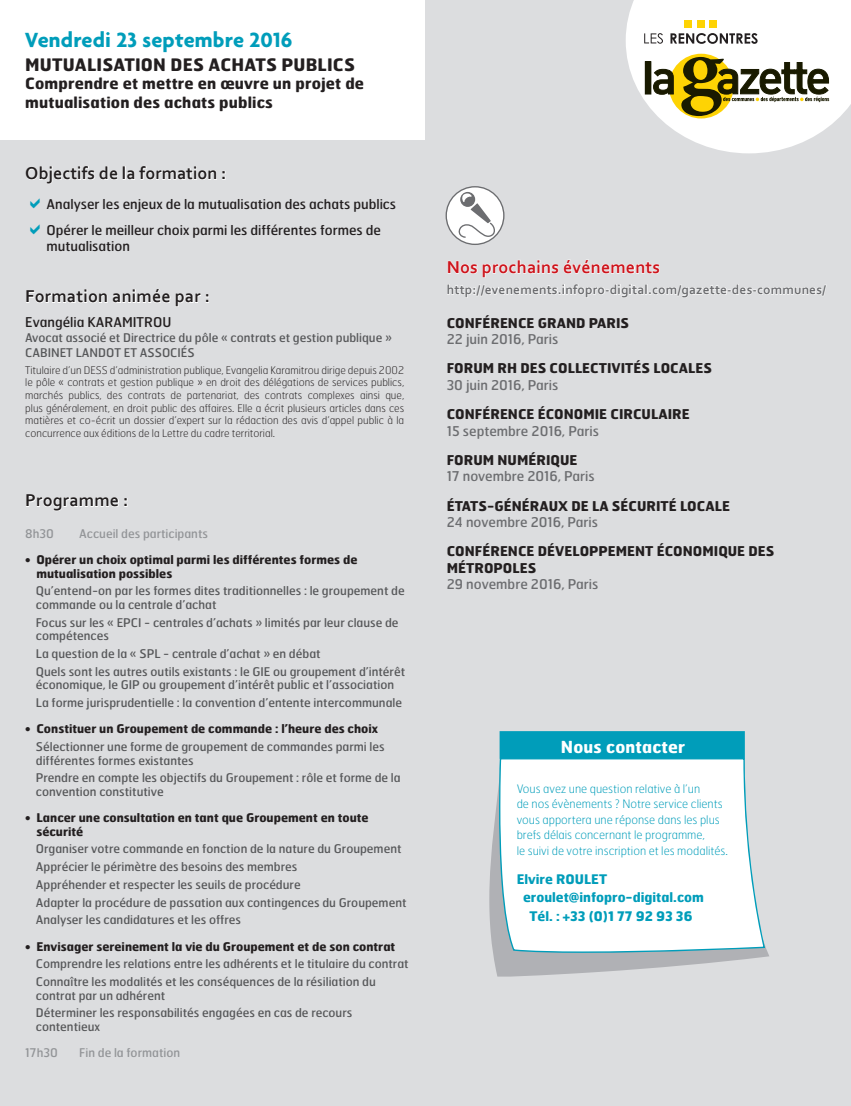
<style>
.page{position:relative;width:851px;height:1106px;background:#fff}
.page>*{position:absolute;margin:0;border:0;box-sizing:border-box;transform-origin:0 0}
.t1{font:700 22.2px "Agenda";letter-spacing:.01em;color:#009dba}
.t2{font:700 18px "Corbel";letter-spacing:.01em;color:#231f20}
.t3{font:700 18px "Corbel";letter-spacing:.01em;color:#cd151d}
.t4{font:700 17.25px "Hermes";letter-spacing:.01em;color:#231f20}
.t5{font:700 16.65px "Hermes";letter-spacing:.01em;color:#fff}
.t6{font:700 15.45px/18.9px "Hermes";letter-spacing:.01em;color:#231f20}
.t7{font:700 13.5px/16.5px "Hermes";color:#231f20}
.t8{font:13.5px/25.5px "Hermes";color:#231f20}
.t9{font:13.5px "Hermes";color:#6c6d70}
.t10{font:700 13.5px "Corbel";letter-spacing:.01em;color:#6c6d70}
.t11{font:700 13.2px/17.7px "Hermes";color:#009dba}
.t12{font:12px/17.7px "Hermes";color:#57585a}
.t13{font:700 12px/13.5px "Hermes";color:#231f20}
.t14{font:12px "Hermes";color:#939598}
.t15{font:100 11.7px/15.6px "Hermes";color:#009dba}
.t16{font:100 10.5px/12.6px "Hermes";color:#231f20;text-align:justify}
</style>
<div class="page">
<div style="left:0;top:140px;width:425px;height:966px;background:#dcdddf"></div>
<svg style="left:26px;top:166px;width:199px;height:18px"></svg>
<svg style="left:26px;top:289px;width:183px;height:18px"></svg>
<svg style="left:26px;top:494px;width:101px;height:17px"></svg>
<div style="left:425px;top:0;width:425px;height:1106px;background:#dcdddf"></div>
<svg style="left:447px;top:259px;width:379px;height:39px"></svg>
<div style="left:446px;top:187px;width:57px;height:57px;background:#fff;border-radius:50%"></div>
<div style="left:445px;top:186px;width:59px;height:59px;border:1px solid #6c6d70;border-radius:50%"></div>
<svg style="left:456px;top:191px;width:40px;height:48px"></svg>
<svg style="left:626px;top:0;width:224px;height:153px;background:#dddacb"></svg>
<svg style="left:489px;top:899px;width:1px;height:16px"></svg>
<svg style="left:495px;top:784px;width:269px;height:172px;background:#abb1b6"></svg>
<svg style="left:499px;top:758px;width:266px;height:194px;background:#f6f9fa"></svg>
<div style="left:499px;top:731px;width:245px;height:27px;background:#009dba"></div>
<h1 class="t1" style="left:25px;top:26px;width:269px">Vendredi 23 septembre 2016</h1>
<h3 class="t4" style="left:25px;top:53px;width:331px">MUTUALISATION DES ACHATS PUBLICS</h3>
<p class="t6" style="left:25px;top:74px;width:340px">Comprendre et mettre en œuvre un projet de mutualisation des achats publics</p>
<h2 class="t2" style="left:25px;top:162px;width:203px">Objectifs de la formation :</h2>
<p class="t8" style="left:46px;top:191px;width:351px">Analyser les enjeux de la mutualisation des achats publics<br>Opérer le meilleur choix parmi les différentes formes de</p>
<p class="t8" style="left:46px;top:233px;width:85px">mutualisation</p>
<h2 class="t2" style="left:25px;top:285px;width:186px">Formation animée par :</h2>
<p class="t8" style="left:25px;top:309px;width:148px">Evangélia KARAMITROU</p>
<p class="t12" style="left:25px;top:330px;width:368px;line-height:15px">Avocat associé et Directrice du pôle « contrats et gestion publique »<br>CABINET LANDOT ET ASSOCIÉS</p>
<p class="t16" style="left:25px;top:363px;width:380px">Titulaire d’un DESS d’administration publique, Evangelia Karamitrou dirige depuis 2002 le pôle « contrats et gestion publique » en droit des délégations de services publics, marchés publics, des contrats de partenariat, des contrats complexes ainsi que, plus généralement, en droit public des affaires. Elle a écrit plusieurs articles dans ces matières et co-écrit un dossier d’expert sur la rédaction des avis d’appel public à la concurrence aux éditions de la Lettre du cadre territorial.</p>
<h2 class="t2" style="left:25px;top:489px;width:105px">Programme :</h2>
<p class="t14" style="left:25px;top:526px;width:30px">8h30</p>
<p class="t14" style="left:79px;top:526px;width:130px">Accueil des participants</p>
<p class="t13" style="left:36px;top:552px;width:322px;text-indent:-11px">• Opérer un choix optimal parmi les différentes formes de mutualisation possibles</p>
<p class="t12" style="left:36px;top:584px;width:370px;line-height:13.5px">Qu’entend-on par les formes dites traditionnelles : le groupement de commande ou la centrale d’achat</p>
<p class="t12" style="left:36px;top:615px;width:364px;line-height:13.5px">Focus sur les « EPCI - centrales d’achats » limités par leur clause de compétences</p>
<p class="t12" style="left:36px;top:644px;width:371px">La question de la « SPL - centrale d’achat » en débat<br>Quels sont les autres outils existants : le GIE ou groupement d’intérêt</p>
<p class="t12" style="left:36px;top:675px;width:367px">économique, le GIP ou groupement d’intérêt public et l’association<br>La forme jurisprudentielle : la convention d’entente intercommunale</p>
<p class="t13" style="left:25px;top:721px;width:354px">• Constituer un Groupement de commande : l’heure des choix</p>
<p class="t12" style="left:36px;top:739px;width:350px;line-height:13.5px">Sélectionner une forme de groupement de commandes parmi les différentes formes existantes</p>
<p class="t12" style="left:36px;top:770px;width:366px;line-height:13.5px">Prendre en compte les objectifs du Groupement : rôle et forme de la convention constitutive</p>
<p class="t13" style="left:36px;top:810px;width:334px;text-indent:-11px">• Lancer une consultation en tant que Groupement en toute sécurité</p>
<p class="t12" style="left:36px;top:839px;width:372px">Organiser votre commande en fonction de la nature du Groupement Apprécier le périmètre des besoins des membres<br>Appréhender et respecter les seuils de procédure<br>Adapter la procédure de passation aux contingences du Groupement Analyser les candidatures et les offres</p>
<p class="t13" style="left:25px;top:939px;width:371px">• Envisager sereinement la vie du Groupement et de son contrat</p>
<p class="t12" style="left:36px;top:954px;width:374px">Comprendre les relations entre les adhérents et le titulaire du contrat<br>Connaître les modalités et les conséquences de la résiliation du</p>
<p class="t12" style="left:36px;top:986px;width:318px">contrat par un adhérent<br>Déterminer les responsabilités engagées en cas de recours</p>
<p class="t12" style="left:36px;top:1017px;width:66px">contentieux</p>
<p class="t14" style="left:25px;top:1045px;width:34px">17h30</p>
<p class="t14" style="left:79px;top:1045px;width:102px">Fin de la formation</p>
<h2 class="t3" style="left:446px;top:256px;width:215px">Nos prochains événements</h2>
<p class="t10" style="left:446px;top:281px;width:381px">http://evenements.infopro-digital.com/gazette-des-communes/</p>
<p class="t7" style="left:446px;top:314px;width:184px">CONFÉRENCE GRAND PARIS</p>
<p class="t9" style="left:446px;top:330px;width:113px">22 juin 2016, Paris</p>
<p class="t7" style="left:446px;top:360px;width:267px">FORUM RH DES COLLECTIVITÉS LOCALES</p>
<p class="t9" style="left:446px;top:376px;width:113px">30 juin 2016, Paris</p>
<p class="t7" style="left:446px;top:405px;width:244px">CONFÉRENCE ÉCONOMIE CIRCULAIRE</p>
<p class="t9" style="left:446px;top:422px;width:154px">15 septembre 2016, Paris</p>
<p class="t7" style="left:446px;top:451px;width:132px">FORUM NUMÉRIQUE</p>
<p class="t9" style="left:446px;top:468px;width:149px">17 novembre 2016, Paris</p>
<p class="t7" style="left:446px;top:497px;width:284px">ÉTATS-GÉNÉRAUX DE LA SÉCURITÉ LOCALE</p>
<p class="t9" style="left:446px;top:513px;width:153px">24 novembre 2016, Paris</p>
<p class="t7" style="left:446px;top:543px;width:329px">CONFÉRENCE DÉVELOPPEMENT ÉCONOMIQUE DES<br>MÉTROPOLES</p>
<p class="t9" style="left:446px;top:576px;width:153px">29 novembre 2016, Paris</p>
<h3 class="t5" style="left:561px;top:736px;width:126px">Nous contacter</h3>
<p class="t15" style="left:516px;top:780px;width:213px">Vous avez une question relative à l’un<br>de nos évènements ? Notre service clients vous apportera une réponse dans les plus brefs délais concernant le programme,<br>le suivi de votre inscription et les modalités.</p>
<p class="t11" style="left:523px;top:870px;width:182px;text-indent:-6px">Elvire ROULET eroulet@infopro-digital.com</p>
<p class="t11" style="left:529px;top:907px;width:165px">Tél. : +33 (0)1 77 92 93 36</p>
</div>
